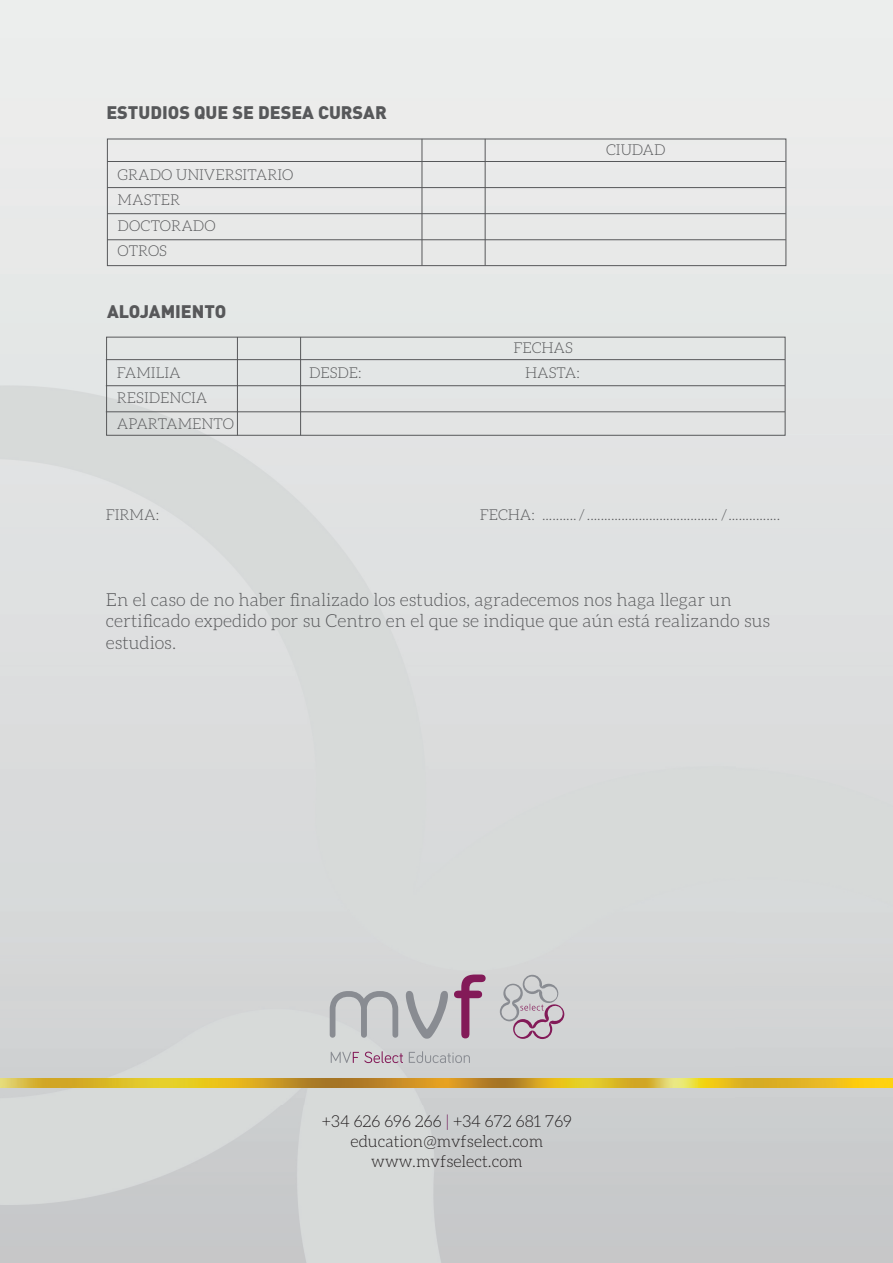
<style>
.page{position:relative;width:893px;height:1263px;background:#fff}
.page>*{position:absolute;margin:0;border:0;box-sizing:border-box;transform-origin:0 0}
.t1{font:300 18px/21.6px "Aleo";color:#57585a}
.t2{font:900 18px "DIN Pro";color:#57585a}
.t3{font:300 16.5px/19.8px "Aleo";color:#231f20;text-align:center}
.t4{font:300 15px/25.5px "Aleo";color:#57585a}
.s1{color:#6e1456}
</style>
<div class="page">
<img style="left:0;top:0;width:893px;height:1263px">
<div style="left:106px;top:337px;width:679px;height:98px;border:1px solid #57585a"></div>
<div style="left:107px;top:139px;width:679px;height:127px;border:1px solid #57585a"></div>
<hr style="left:422px;top:139px;width:1px;height:126px;background:#57585a">
<hr style="left:485px;top:139px;width:1px;height:126px;background:#57585a">
<hr style="left:107px;top:187px;width:679px;height:1px;background:#57585a">
<hr style="left:107px;top:213px;width:679px;height:1px;background:#57585a">
<hr style="left:107px;top:161px;width:679px;height:1px;background:#57585a">
<hr style="left:237px;top:337px;width:1px;height:98px;background:#57585a">
<hr style="left:300px;top:337px;width:1px;height:98px;background:#57585a">
<hr style="left:106px;top:385px;width:679px;height:1px;background:#57585a">
<hr style="left:106px;top:412px;width:679px;height:1px;background:#57585a">
<hr style="left:106px;top:359px;width:679px;height:1px;background:#57585a">
<img style="left:449px;top:1079px;width:444px;height:8px">
<img style="left:0;top:1079px;width:449px;height:8px">
<svg style="left:409px;top:1051px;width:61px;height:12px"></svg>
<svg style="left:331px;top:1051px;width:72px;height:12px"></svg>
<svg style="left:500px;top:975px;width:64px;height:64px;background:#c3bbc2"></svg>
<svg style="left:406px;top:991px;width:42px;height:48px;background:#b7b9bc"></svg>
<svg style="left:454px;top:974px;width:32px;height:64px;background:#b590a7"></svg>
<svg style="left:330px;top:991px;width:68px;height:47px;background:#bbbdc0"></svg>
<hr style="left:107px;top:239px;width:679px;height:1px;background:#57585a">
<p class="t2" style="left:106px;top:97px;width:282px">ESTUDIOS QUE SE DESEA CURSAR</p>
<p class="t4" style="left:118px;top:162px;width:177px">GRADO UNIVERSITARIO<br>MASTER<br>DOCTORADO<br>OTROS</p>
<p class="t2" style="left:107px;top:296px;width:121px">ALOJAMIENTO</p>
<p class="t4" style="left:117px;top:360px;width:119px">FAMILIA<br>RESIDENCIA<br>APARTAMENTO</p>
<p class="t4" style="left:514px;top:335px;width:61px">FECHAS</p>
<p class="t4" style="left:309px;top:360px;width:54px">DESDE:</p>
<p class="t4" style="left:525px;top:360px;width:56px">HASTA:</p>
<p class="t4" style="left:606px;top:137px;width:61px">CIUDAD</p>
<p class="t4" style="left:106px;top:502px;width:55px">FIRMA:</p>
<p class="t4" style="left:480px;top:502px;width:302px">FECHA: .......... / ...................................... / ...............</p>
<p class="t1" style="left:106px;top:589px;width:666px">En el caso de no haber finalizado los estudios, agradecemos nos haga llegar un certificado expedido por su Centro en el que se indique que aún está realizando sus estudios.</p>
<p class="t3" style="left:322px;top:1112px;width:252px">+34 626 696 266 <span class="s1">|</span> +34 672 681 769 education@mvfselect.com www.mvfselect.com</p>
</div>
